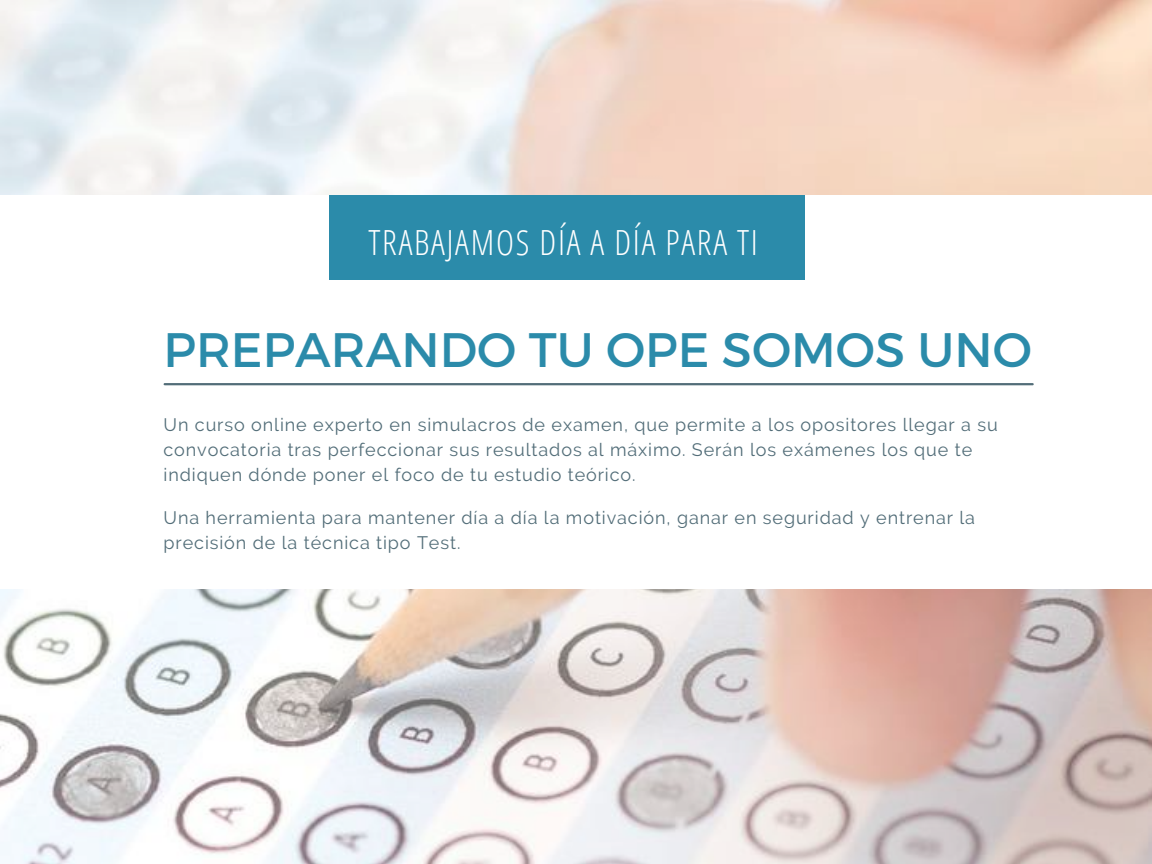
<style>
.page{position:relative;width:1152px;height:864px;background:#fff}
.page>*{position:absolute;margin:0;border:0;box-sizing:border-box;transform-origin:0 0}
.t1{font:48.3px "Montserrat";color:#2b8baa}
.t2{font:300 34.65px "Open Sans Condensed";letter-spacing:.05em;color:#fff}
.t3{font:18px/24.8px "Raleway";letter-spacing:.05em;color:#526d78}
</style>
<div class="page">
<img style="left:0;top:0;width:1152px;height:864px">
<div style="left:0;top:195px;width:1152px;height:393px;background:#fff"></div>
<hr style="left:165px;top:383px;width:868px;height:2px;background:#526d78">
<div style="left:329px;top:195px;width:475px;height:85px;background:#2b8baa"></div>
<h2 class="t2" style="left:369px;top:218px;width:391px">TRABAJAMOS DÍA A DÍA PARA TI</h2>
<h1 class="t1" style="left:164px;top:318px;width:870px">PREPARANDO TU OPE SOMOS UNO</h1>
<p class="t3" style="left:164px;top:413px;width:836px">Un curso online experto en simulacros de examen, que permite a los opositores llegar a su convocatoria tras perfeccionar sus resultados al máximo. Serán los exámenes los que te indiquen dónde poner el foco de tu estudio teórico.</p>
<p class="t3" style="left:164px;top:505px;width:813px">Una herramienta para mantener día a día la motivación, ganar en seguridad y entrenar la precisión de la técnica tipo Test.</p>
</div>
